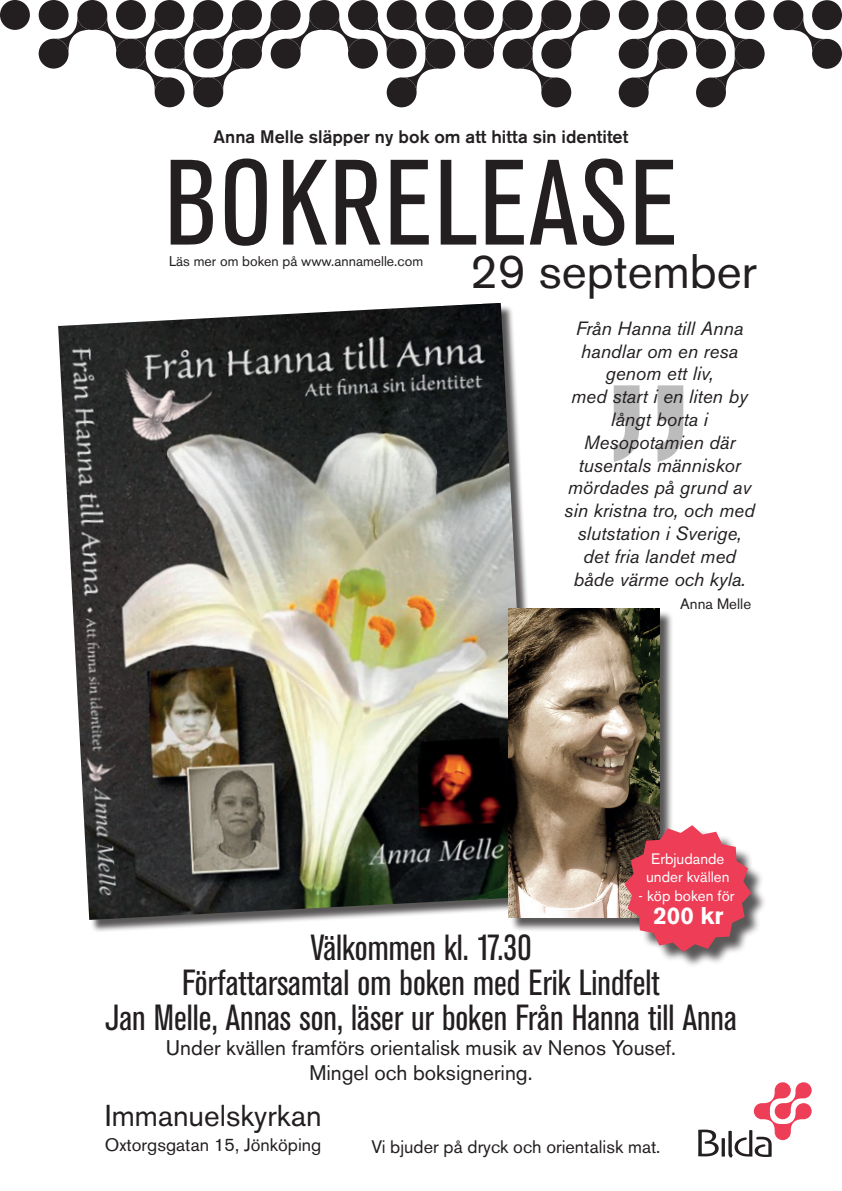
<style>
.page{position:relative;width:842px;height:1191px;background:#fff}
.page>*{position:absolute;margin:0;border:0;box-sizing:border-box;transform-origin:0 0}
.t1{font:condensed 300px "Akzidenz Grotesk BE";color:#231f20}
.t2{font:condensed 120px "Akzidenz Grotesk BE";letter-spacing:.02em;color:#231f20}
.t3{font:48px "Akzidenz Grotesk BE";color:#231f20}
.t4{font:condensed 36px/35px "Akzidenz Grotesk BE";color:#231f20;text-align:center}
.t5{font:30px "Akzidenz Grotesk BE";color:#231f20}
.t6{font:700 24px "Akzidenz Grotesk BE";color:#fff}
.t7{font:21px/25.2px "Akzidenz Grotesk BE";color:#231f20;text-align:center}
.t8{font:italic 19px/22.8px "Akzidenz Grotesk BE";color:#231f20;text-align:center}
.t9{font:18px "Akzidenz Grotesk BE";color:#231f20}
.t10{font:500 18px "Akzidenz Grotesk BE";color:#231f20}
.t11{font:15px/18px "Akzidenz Grotesk BE";color:#fff;text-align:center}
.t12{font:15px "Akzidenz Grotesk BE";color:#231f20}
.t13{font:14px "Akzidenz Grotesk BE";color:#231f20}
</style>
<div class="page">
<div style="left:60px;top:305px;width:485px;height:627px;background:#231f20;opacity:.75"></div>
<img style="left:58px;top:303px;width:474px;height:617px">
<div style="left:812px;top:39px;width:30px;height:30px;background:#231f20;border-radius:50%"></div>
<div style="left:773px;top:0;width:30px;height:30px;background:#231f20;border-radius:50%"></div>
<div style="left:696px;top:77px;width:30px;height:30px;background:#231f20;border-radius:50%"></div>
<div style="left:735px;top:39px;width:30px;height:30px;background:#231f20;border-radius:50%"></div>
<div style="left:696px;top:0;width:30px;height:30px;background:#231f20;border-radius:50%"></div>
<div style="left:619px;top:77px;width:30px;height:30px;background:#231f20;border-radius:50%"></div>
<div style="left:619px;top:39px;width:30px;height:30px;background:#231f20;border-radius:50%"></div>
<div style="left:619px;top:0;width:30px;height:30px;background:#231f20;border-radius:50%"></div>
<div style="left:541px;top:77px;width:30px;height:30px;background:#231f20;border-radius:50%"></div>
<div style="left:541px;top:0;width:30px;height:30px;background:#231f20;border-radius:50%"></div>
<div style="left:464px;top:0;width:30px;height:30px;background:#231f20;border-radius:50%"></div>
<div style="left:387px;top:77px;width:30px;height:30px;background:#231f20;border-radius:50%"></div>
<div style="left:387px;top:0;width:30px;height:30px;background:#231f20;border-radius:50%"></div>
<div style="left:735px;top:0;width:30px;height:30px;background:#231f20;border-radius:50%"></div>
<div style="left:657px;top:0;width:30px;height:30px;background:#231f20;border-radius:50%"></div>
<div style="left:580px;top:0;width:30px;height:30px;background:#231f20;border-radius:50%"></div>
<div style="left:503px;top:0;width:30px;height:30px;background:#231f20;border-radius:50%"></div>
<div style="left:425px;top:0;width:30px;height:30px;background:#231f20;border-radius:50%"></div>
<div style="left:348px;top:0;width:30px;height:30px;background:#231f20;border-radius:50%"></div>
<div style="left:812px;top:0;width:30px;height:30px;background:#231f20;border-radius:50%"></div>
<div style="left:309px;top:0;width:30px;height:30px;background:#231f20;border-radius:50%"></div>
<div style="left:232px;top:0;width:30px;height:30px;background:#231f20;border-radius:50%"></div>
<div style="left:155px;top:77px;width:30px;height:30px;background:#231f20;border-radius:50%"></div>
<div style="left:193px;top:77px;width:30px;height:30px;background:#231f20;border-radius:50%"></div>
<div style="left:155px;top:0;width:30px;height:30px;background:#231f20;border-radius:50%"></div>
<div style="left:77px;top:0;width:30px;height:30px;background:#231f20;border-radius:50%"></div>
<div style="left:39px;top:39px;width:30px;height:30px;background:#231f20;border-radius:50%"></div>
<div style="left:0;top:0;width:30px;height:30px;background:#231f20;border-radius:50%"></div>
<div style="left:271px;top:0;width:30px;height:30px;background:#231f20;border-radius:50%"></div>
<div style="left:193px;top:0;width:30px;height:30px;background:#231f20;border-radius:50%"></div>
<div style="left:116px;top:0;width:30px;height:30px;background:#231f20;border-radius:50%"></div>
<div style="left:39px;top:0;width:30px;height:30px;background:#231f20;border-radius:50%"></div>
<svg style="left:789px;top:16px;width:37px;height:37px"></svg>
<svg style="left:635px;top:16px;width:114px;height:76px"></svg>
<svg style="left:55px;top:16px;width:538px;height:75px"></svg>
<div style="left:510px;top:610px;width:164px;height:321px;background:#231f20;opacity:.75"></div>
<img style="left:509px;top:608px;width:150px;height:309px">
<svg style="left:698px;top:1082px;width:114px;height:75px"></svg>
<div style="left:627px;top:828px;width:140px;height:140px;background:#231f20;opacity:.75"></div>
<svg style="left:624px;top:825px;width:127px;height:127px;background:#d55a6b"></svg>
<p class="t10" style="left:214px;top:126px;width:416px">Anna Melle släpper ny bok om att hitta sin identitet</p>
<h2 class="t2" style="left:165px;top:136px;width:514px">BOKRELEASE</h2>
<p class="t13" style="left:169px;top:252px;width:256px">Läs mer om boken på www.annamelle.com</p>
<h3 class="t3" style="left:470px;top:243px;width:288px">29 september</h3>
<p class="t8" style="left:564px;top:317px;width:192px">Från Hanna till Anna handlar om en resa genom ett liv,<br>med start i en liten by långt borta i<br>Mesopotamien där tusentals människor mördades på grund av sin kristna tro, och med slutstation i Sverige, det fria landet med både värme och kyla.</p>
<h1 class="t1" style="left:602px;top:327px;width:95px">”</h1>
<p class="t12" style="left:680px;top:594px;width:72px">Anna Melle</p>
<p class="t11" style="left:646px;top:850px;width:85px">Erbjudande under kvällen</p>
<p class="t11" style="left:639px;top:886px;width:97px">- köp boken för</p>
<p class="t6" style="left:653px;top:901px;width:71px">200 kr</p>
<h3 class="t4" style="left:105px;top:930px;width:633px">Välkommen kl. 17.30<br>Författarsamtal om boken med Erik Lindfelt<br>Jan Melle, Annas son, läser ur boken Från Hanna till Anna</h3>
<p class="t7" style="left:166px;top:1035px;width:512px">Under kvällen framförs orientalisk musik av Nenos Yousef.<br>Mingel och boksignering.</p>
<h3 class="t5" style="left:105px;top:1098px;width:218px">Immanuelskyrkan</h3>
<p class="t9" style="left:105px;top:1134px;width:218px">Oxtorgsgatan 15, Jönköping</p>
<p class="t9" style="left:372px;top:1136px;width:290px">Vi bjuder på dryck och orientalisk mat.</p>
</div>
